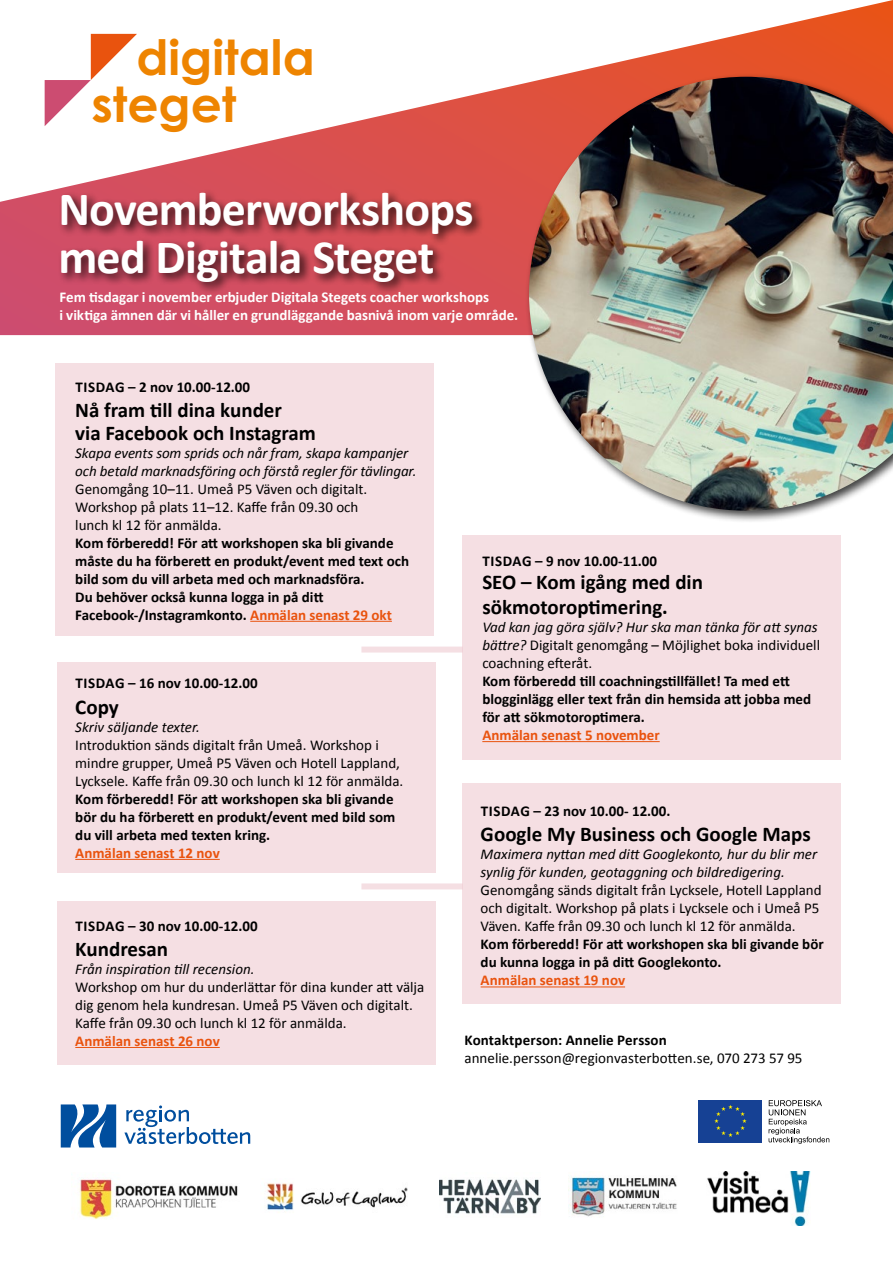
<style>
.page{position:relative;width:893px;height:1263px;background:#fff}
.page>*{position:absolute;margin:0;border:0;box-sizing:border-box;transform-origin:0 0}
.t1{font:700 48.75px/47.2px "Century Gothic";color:#ee8400}
.t2{font:700 48px/48px "Calibri";letter-spacing:-.015em;color:#fff}
.t3{font:700 21px/22.5px "Calibri";color:#000}
.t4{font:15px/18px "Calibri";color:#000}
.t5{font:700 15px/18px "Calibri";color:#000}
.t6{font:italic 15px/18px "Calibri";color:#000}
.t7{font:700 15px/18px "Calibri";letter-spacing:-.005em;color:#fff}
.t8{font:700 15px "Calibri";color:#e9530e}
.s1{color:#e9530e}
.s2{font-style:italic}
</style>
<div class="page">
<svg style="left:0;top:0;width:893px;height:335px"></svg>
<svg style="left:45px;top:34px;width:92px;height:92px"></svg>
<svg style="left:61px;top:1104px;width:55px;height:43px"></svg>
<svg style="left:124px;top:1105px;width:126px;height:39px"></svg>
<img style="left:266px;top:1183px;width:142px;height:30px">
<img style="left:439px;top:1179px;width:102px;height:35px">
<img style="left:707px;top:1171px;width:103px;height:54px">
<img style="left:79px;top:1179px;width:159px;height:40px">
<img style="left:570px;top:1177px;width:107px;height:40px">
<div style="left:698px;top:1100px;width:64px;height:42px;background:#164194"></div>
<svg style="left:714px;top:1105px;width:33px;height:32px"></svg>
<svg style="left:769px;top:1100px;width:60px;height:44px"></svg>
<div style="left:525px;top:73px;width:368px;height:450px;background:#000;opacity:.75"></div>
<img style="left:529px;top:77px;width:364px;height:434px">
<div style="left:58px;top:189px;width:427px;height:106px;background:#000;opacity:.75"></div>
<div style="left:55px;top:364px;width:379px;height:272px;background:#f5dfe3"></div>
<hr style="left:250px;top:621px;width:142px;height:1px;background:#e9530e">
<div style="left:57px;top:662px;width:379px;height:211px;background:#f5dfe3"></div>
<hr style="left:75px;top:859px;width:145px;height:1px;background:#e9530e">
<div style="left:462px;top:783px;width:379px;height:220px;background:#f5dfe3"></div>
<hr style="left:481px;top:986px;width:144px;height:1px;background:#e9530e">
<div style="left:57px;top:901px;width:379px;height:164px;background:#f5dfe3"></div>
<hr style="left:75px;top:1047px;width:145px;height:1px;background:#e9530e">
<div style="left:462px;top:536px;width:379px;height:224px;background:#f5dfe3"></div>
<hr style="left:482px;top:741px;width:178px;height:1px;background:#e9530e">
<div style="left:361px;top:646px;width:101px;height:6px;background:#f5dfe3"></div>
<div style="left:361px;top:883px;width:101px;height:6px;background:#f5dfe3"></div>
<h1 class="t1" style="left:91px;top:31px;width:225px;text-indent:45px">digitala steget</h1>
<h2 class="t2" style="left:58px;top:184px;width:417px">Novemberworkshops med Digitala Steget</h2>
<p class="t7" style="left:60px;top:287px;width:460px">Fem tisdagar i november erbjuder Digitala Stegets coacher workshops<br>i viktiga ämnen där vi håller en grundläggande basnivå inom varje område.</p>
<p class="t5" style="left:76px;top:377px;width:176px">TISDAG – 2 nov 10.00-12.00</p>
<h3 class="t3" style="left:75px;top:398px;width:242px">Nå fram till dina kunder<br>via Facebook och Instagram</h3>
<p class="t6" style="left:75px;top:443px;width:343px">Skapa events som sprids och når fram, skapa kampanjer och betald marknadsföring och förstå regler för tävlingar.</p>
<p class="t4" style="left:75px;top:479px;width:294px">Genomgång 10–11. Umeå P5 Väven och digitalt.<br>Workshop på plats 11–12. Kaffe från 09.30 och lunch kl 12 för anmälda.</p>
<p class="t5" style="left:75px;top:533px;width:335px">Kom förberedd! För att workshopen ska bli givande måste du ha förberett en produkt/event med text och bild som du vill arbeta med och marknadsföra.<br>Du behöver också kunna logga in på ditt Facebook-/Instagramkonto. <span class="s1">Anmälan senast 29 okt</span></p>
<p class="t5" style="left:76px;top:674px;width:184px">TISDAG – 16 nov 10.00-12.00</p>
<h3 class="t3" style="left:75px;top:695px;width:45px">Copy</h3>
<p class="t6" style="left:75px;top:717px;width:126px">Skriv säljande texter.</p>
<p class="t4" style="left:75px;top:735px;width:330px">Introduktion sänds digitalt från Umeå. Workshop i mindre grupper, Umeå P5 Väven och Hotell Lappland,<br>Lycksele. Kaffe från 09.30 och lunch kl 12 för anmälda.</p>
<p class="t5" style="left:75px;top:789px;width:322px">Kom förberedd! För att workshopen ska bli givande bör du ha förberett en produkt/event med bild som du vill arbeta med texten kring.</p>
<p class="t8" style="left:75px;top:842px;width:146px">Anmälan senast 12 nov</p>
<p class="t5" style="left:76px;top:916px;width:184px">TISDAG – 30 nov 10.00-12.00</p>
<h3 class="t3" style="left:75px;top:937px;width:94px">Kundresan</h3>
<p class="t6" style="left:75px;top:959px;width:181px">Från inspiration till recension.</p>
<p class="t4" style="left:75px;top:977px;width:351px">Workshop om hur du underlättar för dina kunder att välja dig genom hela kundresan. Umeå P5 Väven och digitalt.<br>Kaffe från 09.30 och lunch kl 12 för anmälda.</p>
<p class="t8" style="left:75px;top:1030px;width:146px">Anmälan senast 26 nov</p>
<p class="t5" style="left:483px;top:552px;width:176px">TISDAG – 9 nov 10.00-11.00</p>
<h3 class="t3" style="left:482px;top:568px;width:222px;line-height:25.2px">SEO – Kom igång med din sökmotoroptimering.</h3>
<p class="t4" style="left:482px;top:617px;width:339px"><span class="s2">Vad kan jag göra själv? Hur ska man tänka för att synas bättre?</span> Digitalt genomgång – Möjlighet boka individuell coachning efteråt.</p>
<p class="t5" style="left:482px;top:671px;width:330px">Kom förberedd till coachningstillfället! Ta med ett blogginlägg eller text från din hemsida att jobba med för att sökmotoroptimera.</p>
<p class="t8" style="left:482px;top:724px;width:179px">Anmälan senast 5 november</p>
<p class="t5" style="left:481px;top:801px;width:191px">TISDAG – 23 nov 10.00- 12.00.</p>
<h3 class="t3" style="left:481px;top:822px;width:332px">Google My Business och Google Maps</h3>
<p class="t6" style="left:481px;top:845px;width:338px">Maximera nyttan med ditt Googlekonto, hur du blir mer synlig för kunden, geotaggning och bildredigering.</p>
<p class="t4" style="left:481px;top:880px;width:342px">Genomgång sänds digitalt från Lycksele, Hotell Lappland och digitalt. Workshop på plats i Lycksele och i Umeå P5<br>Väven. Kaffe från 09.30 och lunch kl 12 för anmälda.</p>
<p class="t5" style="left:481px;top:935px;width:345px">Kom förberedd! För att workshopen ska bli givande bör du kunna logga in på ditt Googlekonto.</p>
<p class="t8" style="left:481px;top:970px;width:146px">Anmälan senast 19 nov</p>
<p class="t5" style="left:465px;top:1030px;width:204px">Kontaktperson: Annelie Persson</p>
<p class="t4" style="left:465px;top:1048px;width:339px">annelie.persson@regionvasterbotten.se, 070 273 57 95</p>
</div>
